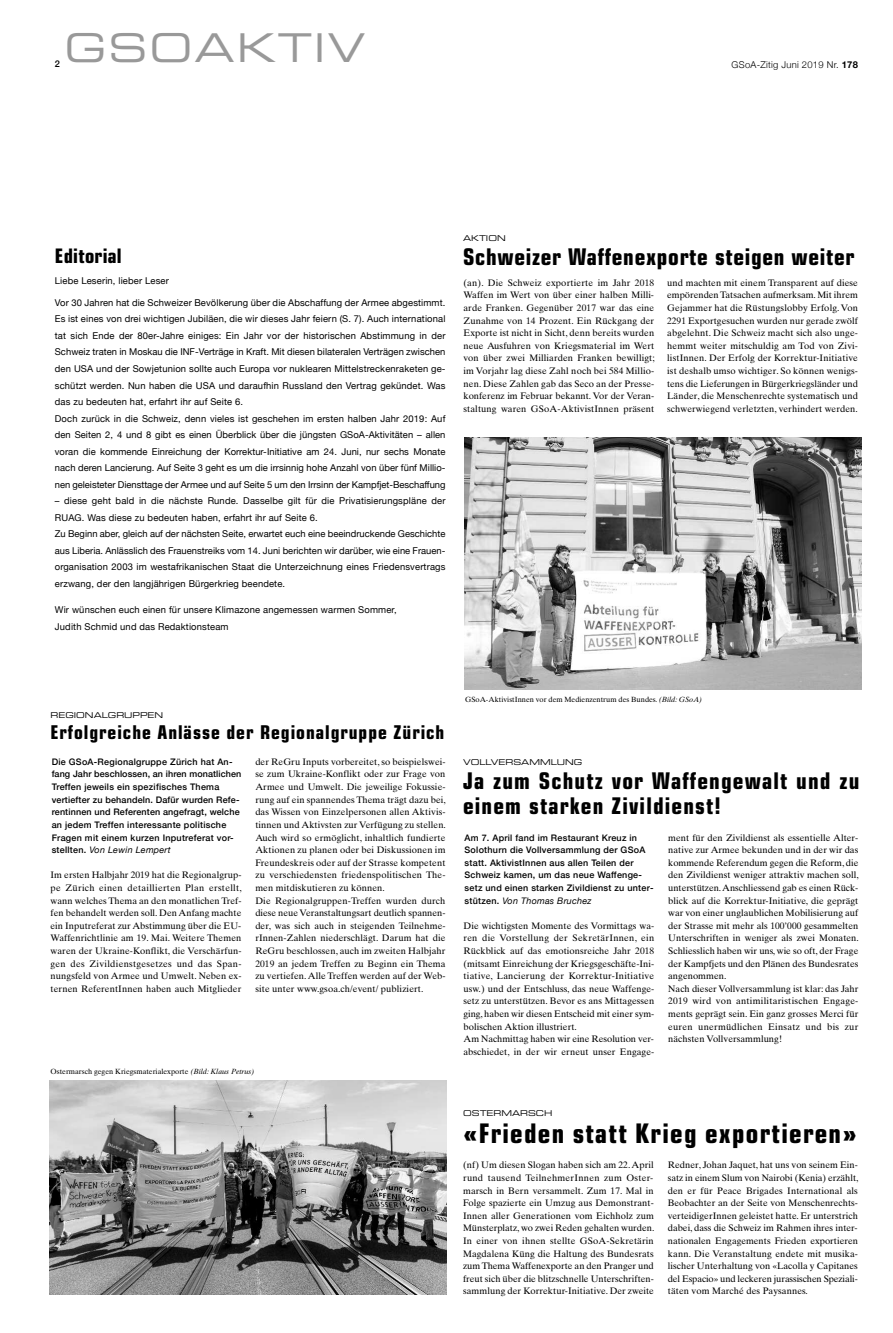
<style>
.page{position:relative;width:893px;height:1333px;background:#fff}
.page>*{position:absolute;margin:0;border:0;box-sizing:border-box;transform-origin:0 0}
.t1{font:39.7px "Eurostile Extended Two";letter-spacing:.05em;color:#999}
.t2{font:700 condensed 27px "Eurostile";letter-spacing:.05em;color:#000}
.t3{font:700 condensed 23px/25px "Eurostile";letter-spacing:.05em;color:#000}
.t4{font:700 condensed 23px "Eurostile";letter-spacing:.03em;color:#000}
.t5{font:700 condensed 20px "Eurostile";letter-spacing:.015em;color:#000}
.t6{font:700 condensed 19px "Eurostile";letter-spacing:.05em;color:#000}
.t7{font:9.4px/12.6px "Times Ten";letter-spacing:.005em;color:#000;text-align:justify}
.t8{font:9.4px/16.5px "Helvetica Neue";letter-spacing:.015em;color:#000}
.t9{font:300 9.4px "Helvetica Neue";letter-spacing:.03em;color:#000}
.t10{font:500 9.2px "Helvetica Neue";color:#000}
.t11{font:500 9px/12.6px "Helvetica Neue";letter-spacing:.03em;color:#000}
.t12{font:8px "Eurostile Extended Two";color:#000}
.t13{font:7.5px "Times Ten";color:#000}
.s1{font-weight:700}
.s2{font-weight:400;font-style:italic}
.s3{font-style:italic}
</style>
<div class="page">
<img style="left:465px;top:437px;width:397px;height:252px">
<img style="left:50px;top:1080px;width:396px;height:214px">
<h1 class="t1" style="left:64px;top:33px;width:303px">GSOAKTIV</h1>
<p class="t10" style="left:55px;top:58px;width:7px">2</p>
<p class="t9" style="left:732px;top:58px;width:128px">GSoA-Zitig Juni 2019 Nr. <span class="s1">178</span></p>
<h3 class="t5" style="left:55px;top:248px;width:68px">Editorial</h3>
<p class="t8" style="left:55px;top:273px;width:116px">Liebe Leserin, lieber Leser</p>
<p class="t8" style="left:55px;top:294px;width:392px">Vor 30 Jahren hat die Schweizer Bevölkerung über die Abschaffung der Armee abgestimmt.<br>Es ist eines von drei wichtigen Jubiläen, die wir dieses Jahr feiern (S. 7). Auch international tat sich Ende der 80er-Jahre einiges: Ein Jahr vor der historischen Abstimmung in der Schweiz traten in Moskau die INF-Verträge in Kraft. Mit diesen bilateralen Verträgen zwischen den USA und der Sowjetunion sollte auch Europa vor nuklearen Mittelstreckenraketen ge&shy;schützt werden. Nun haben die USA und daraufhin Russland den Vertrag gekündet. Was das zu bedeuten hat, erfahrt ihr auf Seite 6.<br>Doch zurück in die Schweiz, denn vieles ist geschehen im ersten halben Jahr 2019: Auf den Seiten 2, 4 und 8 gibt es einen Überblick über die jüngsten GSoA-Aktivitäten – allen voran die kommende Einreichung der Korrektur-Initiative am 24. Juni, nur sechs Monate nach deren Lancierung. Auf Seite 3 geht es um die irrsinnig hohe Anzahl von über fünf Millio&shy;nen geleisteter Diensttage der Armee und auf Seite 5 um den Irrsinn der Kampfjet-Beschaffung</p>
<p class="t8" style="left:55px;top:492px;width:392px">– diese geht bald in die nächste Runde. Dasselbe gilt für die Privatisierungspläne der RUAG. Was diese zu bedeuten haben, erfahrt ihr auf Seite 6.<br>Zu Beginn aber, gleich auf der nächsten Seite, erwartet euch eine beeindruckende Geschichte aus Liberia. Anlässlich des Frauenstreiks vom 14. Juni berichten wir darüber, wie eine Frauen&shy;organisation 2003 im westafrikanischen Staat die Unterzeichnung eines Friedensvertrags erzwang, der den langjährigen Bürgerkrieg beendete.</p>
<p class="t8" style="left:55px;top:601px;width:343px">Wir wünschen euch einen für unsere Klimazone angemessen warmen Sommer,<br>Judith Schmid und das Redaktionsteam</p>
<p class="t12" style="left:463px;top:235px;width:44px">AKTION</p>
<h3 class="t4" style="left:463px;top:248px;width:393px">Schweizer Waffenexporte steigen weiter</h3>
<p class="t7" style="left:463px;top:277px;width:193px">(an). Die Schweiz exportierte im Jahr 2018<br>Waffen im Wert von über einer halben Milli&shy;arde Franken. Gegenüber 2017 war das eine Zunahme von 14 Prozent. Ein Rückgang der Exporte ist nicht in Sicht, denn bereits wurden neue Ausfuhren von Kriegsmaterial im Wert von über zwei Milliarden Franken bewilligt; im Vorjahr lag diese Zahl noch bei 584 Millio&shy;nen. Diese Zahlen gab das Seco an der Presse&shy;konferenz im Februar bekannt. Vor der Veran&shy;staltung waren GSoA-AktivistInnen präsent</p>
<p class="t7" style="left:667px;top:277px;width:192px">und machten mit einem Transparent auf diese empörenden Tatsachen aufmerksam. Mit ihrem Gejammer hat die Rüstungslobby Erfolg.Von 2291 Exportgesuchen wurden nur gerade zwölf abgelehnt. Die Schweiz macht sich also unge&shy;hemmt weiter mitschuldig am Tod von Zivi&shy;listInnen. Der Erfolg der Korrektur-Initiative ist deshalb umso wichtiger. So können wenigs&shy;tens die Lieferungen in Bürgerkriegsländer und Länder, die Menschenrechte systematisch und schwerwiegend verletzten, verhindert werden.</p>
<p class="t12" style="left:51px;top:712px;width:114px">REGIONALGRUPPEN</p>
<h3 class="t6" style="left:51px;top:725px;width:395px">Erfolgreiche Anlässe der Regionalgruppe Zürich</h3>
<p class="t11" style="left:52px;top:755px;width:191px">Die GSoA-Regionalgruppe Zürich hat An&shy;fang Jahr beschlossen, an ihren monatlichen Treffen jeweils ein spezifisches Thema vertiefter zu behandeln. Dafür wurden Refe&shy;rentinnen und Referenten angefragt, welche an jedem Treffen interessante politische Fragen mit einem kurzen Inputreferat vor&shy;stellten. <span class="s2">Von Lewin Lempert</span></p>
<p class="t7" style="left:255px;top:756px;width:192px;text-align:left">der ReGru Inputs vorbereitet, so beispielswei&shy;se zum Ukraine-Konflikt oder zur Frage von Armee und Umwelt. Die jeweilige Fokussie&shy;rung auf ein spannendes Thema trägt dazu bei, das Wissen von Einzelpersonen allen Aktivis&shy;tinnen und Aktivsten zur Verfügung zu stellen.<br>Auch wird so ermöglicht, inhaltlich fundierte Aktionen zu planen oder bei Diskussionen im Freundeskreis oder auf der Strasse kompetent zu verschiedensten friedenspolitischen The&shy;men mitdiskutieren zu können.<br>Die Regionalgruppen-Treffen wurden durch diese neue Veranstaltungsart deutlich spannen&shy;der, was sich auch in steigenden Teilnehme&shy;rInnen-Zahlen niederschlägt. Darum hat die ReGru beschlossen, auch im zweiten Halbjahr 2019 an jedem Treffen zu Beginn ein Thema zu vertiefen.Alle Treffen werden auf der Web&shy;site unter www.gsoa.ch/event/ publiziert.</p>
<p class="t7" style="left:51px;top:869px;width:193px">Im ersten Halbjahr 2019 hat die Regionalgrup&shy;pe Zürich einen detaillierten Plan erstellt, wann welches Thema an den monatlichen Tref&shy;fen behandelt werden soll. Den Anfang machte ein Inputreferat zur Abstimmung über die EU-Waffenrichtlinie am 19. Mai. Weitere Themen waren der Ukraine-Konflikt, die Verschärfun&shy;gen des Zivildienstgesetzes und das Span&shy;nungsfeld von Armee und Umwelt. Neben ex&shy;ternen ReferentInnen haben auch Mitglieder</p>
<p class="t13" style="left:51px;top:1068px;width:205px">Ostermarsch gegen Kriegsmaterialexporte <span class="s3">(Bild: Klaus Petrus)</span></p>
<p class="t13" style="left:465px;top:696px;width:239px">GSoA-AktivistInnen vor dem Medienzentrum des Bundes. <span class="s3">(Bild: GSoA)</span></p>
<p class="t12" style="left:463px;top:759px;width:121px">VOLLVERSAMMLUNG</p>
<h3 class="t3" style="left:463px;top:770px;width:398px">Ja zum Schutz vor Waffengewalt und zu einem starken Zivildienst!</h3>
<p class="t11" style="left:465px;top:830px;width:191px">Am 7. April fand im Restaurant Kreuz in Solothurn die Vollversammlung der GSoA statt. AktivistInnen aus allen Teilen der Schweiz kamen, um das neue Waffenge&shy;setz und einen starken Zivildienst zu unter&shy;stützen. <span class="s2">Von Thomas Bruchez</span></p>
<p class="t7" style="left:668px;top:832px;width:192px;text-align:left">ment für den Zivildienst als essentielle Alter&shy;native zur Armee bekunden und in der wir das kommende Referendum gegen die Reform, die den Zivildienst weniger attraktiv machen soll, unterstützen.Anschliessend gab es einen Rück&shy;blick auf die Korrektur-Initiative, die geprägt war von einer unglaublichen Mobilisierung auf der Strasse mit mehr als 100’000 gesammelten Unterschriften in weniger als zwei Monaten.<br>Schliesslich haben wir uns, wie so oft, der Frage der Kampfjets und den Plänen des Bundesrates angenommen.<br>Nach dieser Vollversammlung ist klar: das Jahr 2019 wird von antimilitaristischen Engage&shy;ments geprägt sein. Ein ganz grosses Merci für euren unermüdlichen Einsatz und bis zur nächsten Vollversammlung!</p>
<p class="t7" style="left:463px;top:920px;width:192px;text-align:left">Die wichtigsten Momente des Vormittags wa&shy;ren die Vorstellung der SekretärInnen, ein Rückblick auf das emotionsreiche Jahr 2018 (mitsamt Einreichung der Kriegsgeschäfte-Ini&shy;tiative, Lancierung der Korrektur-Initiative usw.) und der Entschluss, das neue Waffenge&shy;setz zu unterstützen. Bevor es ans Mittagessen ging, haben wir diesen Entscheid mit einer sym&shy;bolischen Aktion illustriert.<br>Am Nachmittag haben wir eine Resolution ver&shy;abschiedet, in der wir erneut unser Engage-</p>
<p class="t12" style="left:463px;top:1110px;width:91px">OSTERMARSCH</p>
<h2 class="t2" style="left:463px;top:1123px;width:395px">«Frieden statt Krieg exportieren»</h2>
<p class="t7" style="left:463px;top:1159px;width:193px">(nf) Um diesen Slogan haben sich am 22.April rund tausend TeilnehmerInnen zum Oster&shy;marsch in Bern versammelt. Zum 17. Mal in Folge spazierte ein Umzug aus Demonstrant-Innen aller Generationen vom Eichholz zum Münsterplatz, wo zwei Reden gehalten wurden.<br>In einer von ihnen stellte GSoA-Sekretärin Magdalena Küng die Haltung des Bundesrats zum Thema Waffenexporte an den Pranger und freut sich über die blitzschnelle Unterschriften&shy;sammlung der Korrektur-Initiative. Der zweite</p>
<p class="t7" style="left:668px;top:1159px;width:192px">Redner, Johan Jaquet, hat uns von seinem Ein&shy;satz in einem Slum von Nairobi (Kenia) erzählt, den er für Peace Brigades International als Beobachter an der Seite von Menschenrechts&shy;verteidigerInnen geleistet hatte. Er unterstrich dabei, dass die Schweiz im Rahmen ihres inter&shy;nationalen Engagements Frieden exportieren kann. Die Veranstaltung endete mit musika&shy;lischer Unterhaltung von «Lacolla y Capitanes del Espacio» und leckeren jurassischen Speziali&shy;täten vom Marché des Paysannes.</p>
</div>
